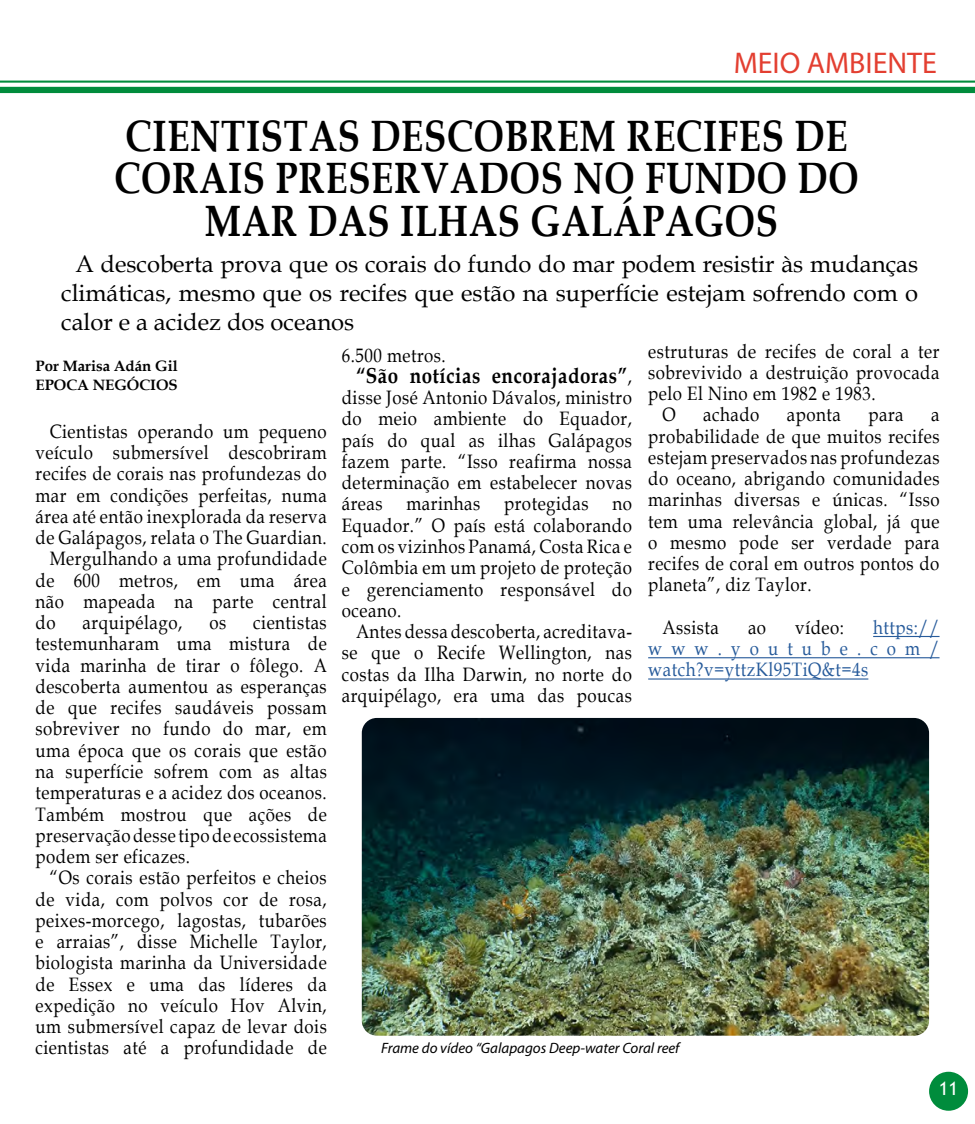
<style>
.page{position:relative;width:975px;height:1124px;background:#fff}
.page>*{position:absolute;margin:0;border:0;box-sizing:border-box;transform-origin:0 0}
.t1{font:700 43.88px/42.5px "Book Antiqua";letter-spacing:.02em;color:#000;text-align:center;scale:.83 1}
.t2{font:30px "Myriad Pro";color:#e33f31}
.t3{font:23.75px/28.8px "Book Antiqua";color:#000;text-align:justify}
.t4{font:700 21.5px "Book Antiqua";letter-spacing:.03em;color:#000;scale:.87 1}
.t5{font:19.38px/21.2px "Book Antiqua";letter-spacing:.03em;color:#000;text-align:justify;scale:.87 1}
.t6{font:19.38px/21.2px "Book Antiqua";letter-spacing:.03em;color:#275b9b;text-align:justify;scale:.87 1}
.t7{font:18.75px "Trebuchet MS";color:#fff}
.t8{font:italic 15px "Myriad Pro";color:#000}
.t9{font:700 15px/18px "Book Antiqua";color:#000}
.s1{font-weight:400;font-size:19.38px}
</style>
<div class="page">
<hr style="left:0;top:81px;width:974px;height:2px;background:#008c3c">
<div style="left:0;top:87px;width:974px;height:6px;background:#008c3c"></div>
<div style="left:929px;top:1071px;width:38px;height:39px;background:#008c3c;border-radius:50%"></div>
<img style="left:362px;top:717px;width:567px;height:318px">
<hr style="left:873px;top:635px;width:66px;height:2px;background:#275b9b">
<hr style="left:648px;top:657px;width:291px;height:1px;background:#275b9b">
<hr style="left:648px;top:678px;width:220px;height:1px;background:#275b9b">
<h2 class="t2" style="left:733px;top:44px;width:205px">MEIO AMBIENTE</h2>
<h1 class="t1" style="left:114px;top:114px;width:898px">CIENTISTAS DESCOBREM RECIFES DE<br>CORAIS PRESERVADOS NO FUNDO DO<br>MAR DAS ILHAS GALÁPAGOS</h1>
<p class="t3" style="left:61px;top:249px;width:858px;text-indent:14px">A descoberta prova que os corais do fundo do mar podem resistir às mudanças climáticas, mesmo que os recifes que estão na superfície estejam sofrendo com o calor e a acidez dos oceanos</p>
<p class="t5" style="left:648px;top:340px;width:336px">estruturas de recifes de coral a ter</p>
<p class="t5" style="left:648px;top:361px;width:336px">sobrevivido a destruição provocada</p>
<p class="t5" style="left:648px;top:382px;width:263px">pelo El Nino em 1982 e 1983.</p>
<p class="t5" style="left:662px;top:403px;width:17px">O</p>
<p class="t5" style="left:703px;top:403px;width:66px">achado</p>
<p class="t5" style="left:786px;top:403px;width:64px">aponta</p>
<p class="t5" style="left:868px;top:403px;width:42px">para</p>
<p class="t5" style="left:342px;top:344px;width:121px">6.500 metros.</p>
<p class="t4" style="left:356px;top:361px;width:319px">“São notícias encorajadoras”<span class="s1">,</span></p>
<p class="t5" style="left:342px;top:386px;width:335px">disse José Antonio Dávalos, ministro do meio ambiente do Equador, país do qual as ilhas Galápagos fazem parte. “Isso reafirma nossa determinação em estabelecer novas áreas marinhas protegidas no Equador.” O país está colaborando com os vizinhos Panamá, Costa Rica e Colômbia em um projeto de proteção e gerenciamento responsável do oceano.</p>
<p class="t5" style="left:342px;top:620px;width:335px;text-indent:14px">Antes dessa descoberta, acreditava&shy;se que o Recife Wellington, nas costas da Ilha Darwin, no norte do arquipélago, era uma das poucas</p>
<p class="t9" style="left:36px;top:357px;width:144px">Por Marisa Adán Gil<br>EPOCA NEGÓCIOS</p>
<p class="t5" style="left:50px;top:420px;width:320px">Cientistas operando um pequeno</p>
<p class="t5" style="left:36px;top:441px;width:336px">veículo submersível descobriram</p>
<p class="t5" style="left:36px;top:462px;width:336px">recifes de corais nas profundezas do</p>
<p class="t5" style="left:36px;top:484px;width:336px">mar em condições perfeitas, numa</p>
<p class="t5" style="left:36px;top:505px;width:336px">área até então inexplorada da reserva</p>
<p class="t5" style="left:36px;top:526px;width:336px">de Galápagos, relata o The Guardian.</p>
<p class="t5" style="left:50px;top:547px;width:320px">Mergulhando a uma profundidade</p>
<p class="t5" style="left:36px;top:569px;width:336px">de 600 metros, em uma área</p>
<p class="t5" style="left:36px;top:590px;width:336px">não mapeada na parte central</p>
<p class="t5" style="left:36px;top:611px;width:25px">do</p>
<p class="t5" style="left:83px;top:611px;width:116px">arquipélago,</p>
<p class="t5" style="left:209px;top:611px;width:21px">os</p>
<p class="t5" style="left:648px;top:403px;width:336px;text-indent:283px">a probabilidade de que muitos recifes estejam preservados nas profundezas do oceano, abrigando comunidades marinhas diversas e únicas. “Isso tem uma relevância global, já que o mesmo pode ser verdade para recifes de coral em outros pontos do planeta”, diz Taylor.</p>
<p class="t5" style="left:662px;top:616px;width:66px">Assista</p>
<p class="t5" style="left:748px;top:616px;width:22px">ao</p>
<p class="t5" style="left:795px;top:616px;width:58px">vídeo:</p>
<p class="t5" style="left:36px;top:611px;width:336px;text-indent:218px">cientistas testemunharam uma mistura de vida marinha de tirar o fôlego. A descoberta aumentou as esperanças de que recifes saudáveis possam sobreviver no fundo do mar, em uma época que os corais que estão na superfície sofrem com as altas temperaturas e a acidez dos oceanos.<br>Também mostrou que ações de preservação desse tipo de ecossistema podem ser eficazes.</p>
<p class="t5" style="left:36px;top:866px;width:336px;text-indent:14px">“Os corais estão perfeitos e cheios de vida, com polvos cor de rosa, peixes-morcego, lagostas, tubarões e arraias”, disse Michelle Taylor, biologista marinha da Universidade de Essex e uma das líderes da expedição no veículo Hov Alvin, um submersível capaz de levar dois cientistas até a profundidade de</p>
<p class="t6" style="left:648px;top:616px;width:336px;text-indent:225px">https:// www.youtube.com/ watch?v=yttzKl95TiQ&amp;t=4s</p>
<p class="t8" style="left:381px;top:1038px;width:300px">Frame do vídeo “Galapagos Deep-water Coral reef</p>
<p class="t7" style="left:938px;top:1076px;width:21px">11</p>
</div>
